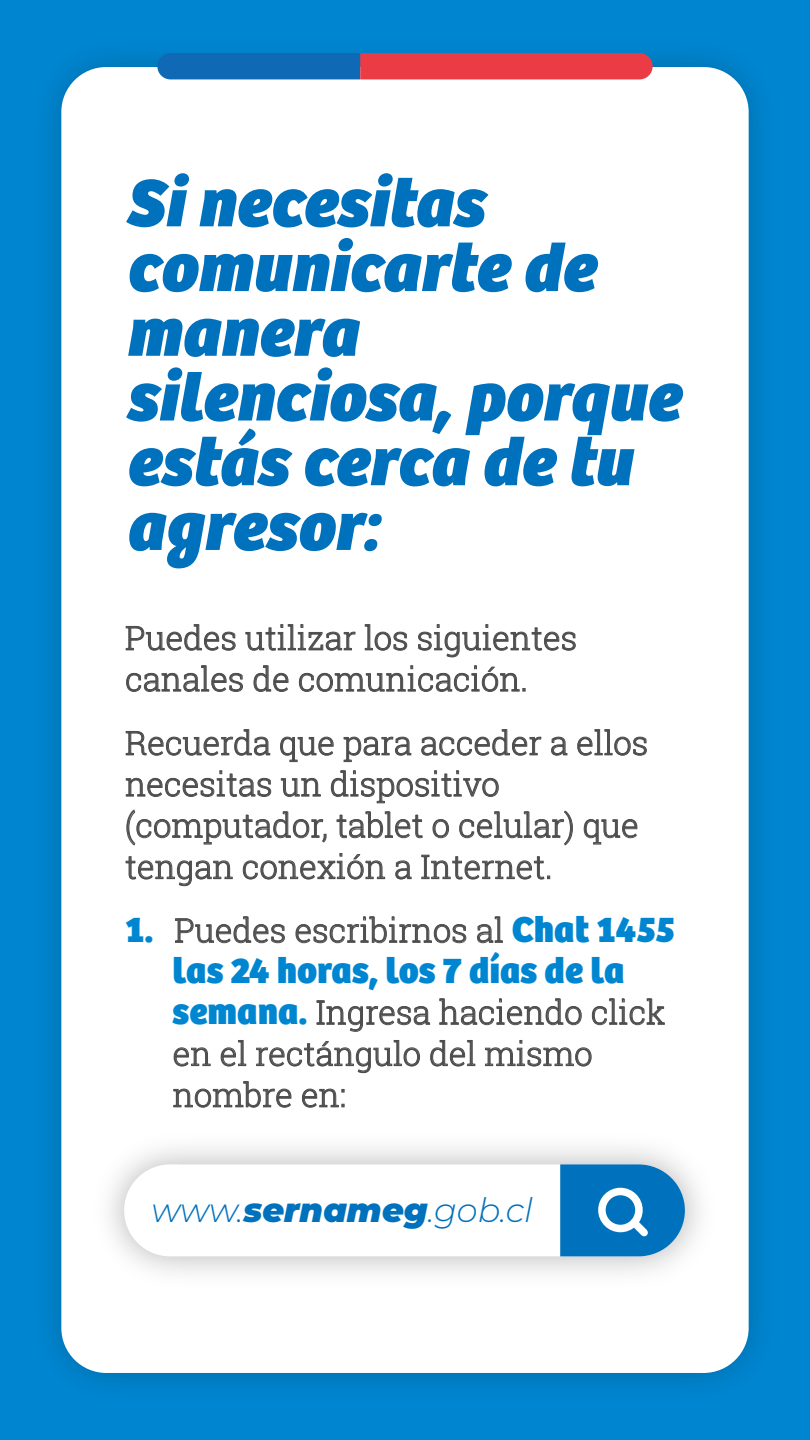
<style>
.page{position:relative;width:810px;height:1440px;background:#0086d1}
.page>*{position:absolute;margin:0;border:0;box-sizing:border-box;transform-origin:0 0}
.t1{font:italic 800 69.75px/64.7px "Bree";color:#0071bc}
.t2{font:800 37.5px "Bree";color:#0086d1}
.t3{font:italic 300 33.6px "Montserrat";letter-spacing:-.005em;color:#0071bc}
.t4{font:300 33px/41.2px "Roboto Slab";color:#4d4d4d}
.s1{font-family:"Bree";font-weight:800;font-size:37.5px;color:#0086d1}
.s2{font-weight:900}
</style>
<div class="page">
<div style="left:51px;top:56px;width:708px;height:1328px;background:#007cc2"></div>
<div style="left:61px;top:67px;width:688px;height:1306px;background:#fff;border-radius:45px"></div>
<svg style="left:157px;top:53px;width:496px;height:26px;background:#904f74"></svg>
<svg style="left:126px;top:625px;width:109px;height:25px"></svg>
<svg style="left:246px;top:625px;width:109px;height:25px"></svg>
<svg style="left:365px;top:625px;width:42px;height:25px"></svg>
<svg style="left:418px;top:625px;width:157px;height:32px"></svg>
<svg style="left:126px;top:666px;width:117px;height:26px"></svg>
<svg style="left:254px;top:666px;width:34px;height:26px"></svg>
<svg style="left:299px;top:666px;width:226px;height:26px"></svg>
<svg style="left:126px;top:730px;width:144px;height:25px"></svg>
<svg style="left:280px;top:737px;width:53px;height:25px"></svg>
<svg style="left:344px;top:737px;width:67px;height:25px"></svg>
<svg style="left:422px;top:730px;width:119px;height:25px"></svg>
<svg style="left:551px;top:737px;width:16px;height:18px"></svg>
<svg style="left:578px;top:730px;width:69px;height:25px"></svg>
<svg style="left:126px;top:771px;width:145px;height:26px"></svg>
<svg style="left:281px;top:778px;width:40px;height:19px"></svg>
<svg style="left:331px;top:771px;width:167px;height:32px"></svg>
<svg style="left:127px;top:811px;width:199px;height:34px"></svg>
<svg style="left:337px;top:812px;width:85px;height:26px"></svg>
<svg style="left:433px;top:819px;width:16px;height:19px"></svg>
<svg style="left:460px;top:811px;width:113px;height:34px"></svg>
<svg style="left:584px;top:819px;width:53px;height:25px"></svg>
<svg style="left:126px;top:857px;width:106px;height:29px"></svg>
<svg style="left:243px;top:853px;width:142px;height:26px"></svg>
<svg style="left:396px;top:861px;width:15px;height:18px"></svg>
<svg style="left:422px;top:855px;width:128px;height:24px"></svg>
<svg style="left:175px;top:917px;width:110px;height:26px"></svg>
<svg style="left:296px;top:917px;width:170px;height:26px"></svg>
<svg style="left:477px;top:917px;width:26px;height:26px"></svg>
<svg style="left:317px;top:1001px;width:113px;height:31px"></svg>
<svg style="left:440px;top:999px;width:141px;height:26px"></svg>
<svg style="left:592px;top:999px;width:73px;height:26px"></svg>
<svg style="left:174px;top:1048px;width:36px;height:18px"></svg>
<svg style="left:221px;top:1040px;width:25px;height:26px"></svg>
<svg style="left:256px;top:1040px;width:164px;height:33px"></svg>
<svg style="left:431px;top:1040px;width:44px;height:26px"></svg>
<svg style="left:485px;top:1040px;width:106px;height:26px"></svg>
<svg style="left:174px;top:1082px;width:117px;height:25px"></svg>
<svg style="left:302px;top:1089px;width:42px;height:18px"></svg>
<svg style="left:560px;top:1164px;width:125px;height:92px;background:#2987c5"></svg>
<h1 class="t1" style="left:125px;top:172px;width:556px">Si necesitas comunicarte de manera silenciosa, porque estás cerca de tu agresor:</h1>
<p class="t4" style="left:125px;top:616px;width:454px">Puedes utilizar los siguientes canales de comunicación.</p>
<p class="t4" style="left:125px;top:721px;width:525px">Recuerda que para acceder a ellos necesitas un dispositivo (computador, tablet o celular) que tengan conexión a Internet.</p>
<p class="t4" style="left:125px;top:909px;width:552px"><span class="s1">1.</span> Puedes escribirnos al <span class="s1">Chat 1455</span></p>
<p class="t2" style="left:173px;top:948px;width:453px">las 24 horas, los 7 días de la</p>
<p class="t4" style="left:173px;top:991px;width:494px"><span class="s1">semana.</span> Ingresa haciendo click en el rectángulo del mismo nombre en:</p>
<p class="t3" style="left:151px;top:1187px;width:383px">www.<span class="s2">sernameg</span>.gob.cl</p>
</div>
